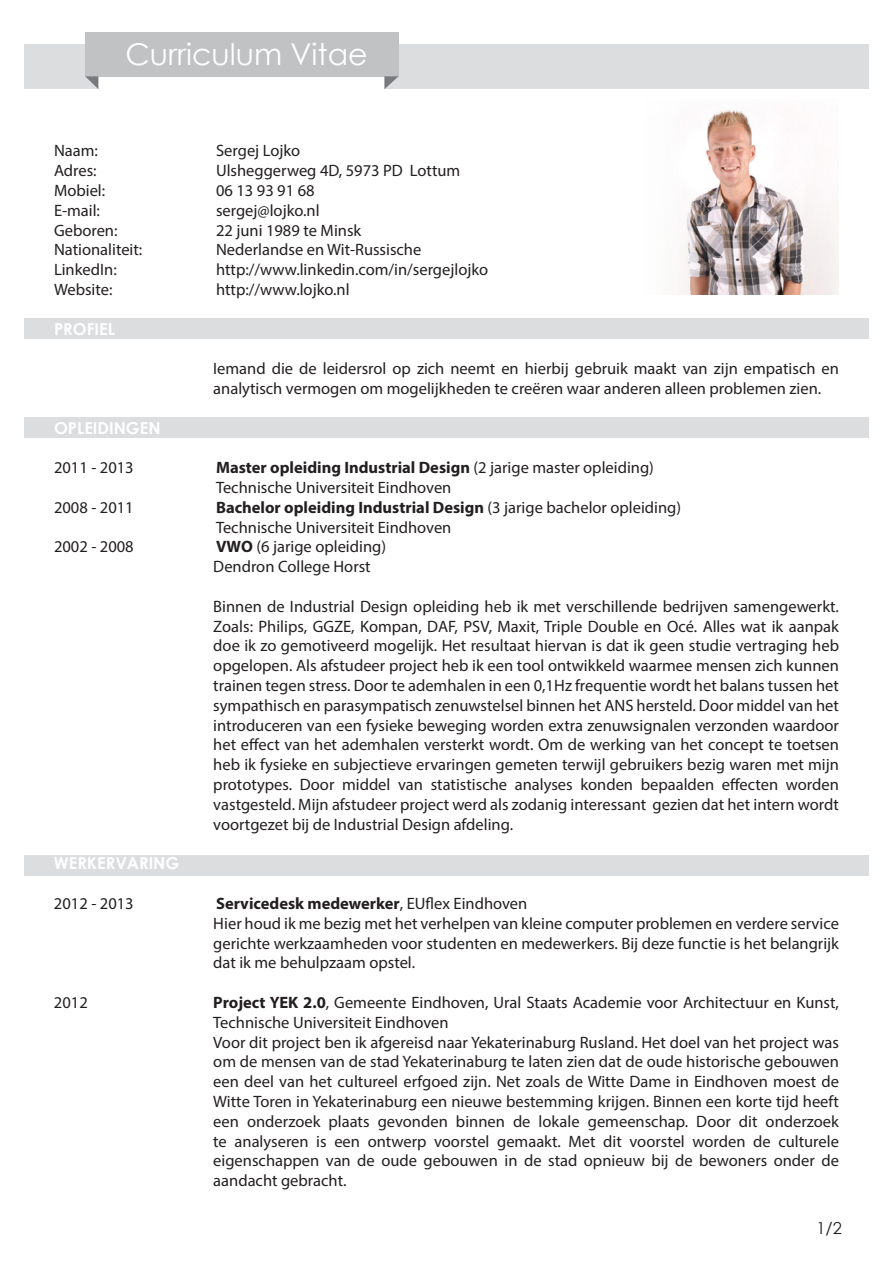
<style>
.page{position:relative;width:893px;height:1263px;background:#fff}
.page>*{position:absolute;margin:0;border:0;box-sizing:border-box;transform-origin:0 0}
.t1{font:30px "Century Gothic";color:#fff}
.t2{font:16.5px/19.8px "Myriad Pro";color:#231f20}
.t3{font:700 16.5px "Century Gothic";color:#fff}
.t4{font:16.5px "Century Gothic";color:#231f20}
.s1{font-weight:700}
</style>
<div class="page">
<div style="left:24px;top:318px;width:844px;height:21px;background:#dcdddf"></div>
<div style="left:24px;top:417px;width:844px;height:20px;background:#dcdddf"></div>
<div style="left:24px;top:855px;width:844px;height:20px;background:#dcdddf"></div>
<div style="left:24px;top:45px;width:844px;height:44px;background:#dcdddf"></div>
<div style="left:85px;top:32px;width:314px;height:44px;background:#c1c2c4"></div>
<svg style="left:85px;top:76px;width:314px;height:13px"></svg>
<img style="left:679px;top:109px;width:160px;height:186px">
<h1 class="t1" style="left:125px;top:33px;width:244px">Curriculum Vitae</h1>
<p class="t2" style="left:54px;top:141px;width:45px">Naam:</p>
<p class="t2" style="left:216px;top:141px;width:86px">Sergej Lojko</p>
<p class="t2" style="left:54px;top:160px;width:44px">Adres:</p>
<p class="t2" style="left:216px;top:160px;width:246px">Ulsheggerweg 4D, 5973 PD Lottum</p>
<p class="t2" style="left:54px;top:180px;width:53px">Mobiel:</p>
<p class="t2" style="left:216px;top:180px;width:100px">06 13 93 91 68</p>
<p class="t2" style="left:54px;top:200px;width:48px">E-mail:</p>
<p class="t2" style="left:216px;top:200px;width:105px">sergej@lojko.nl</p>
<p class="t2" style="left:54px;top:220px;width:65px">Geboren:</p>
<p class="t2" style="left:216px;top:220px;width:147px">22 juni 1989 te Minsk</p>
<p class="t2" style="left:54px;top:240px;width:90px">Nationaliteit:</p>
<p class="t2" style="left:216px;top:240px;width:207px">Nederlandse en Wit-Russische</p>
<p class="t2" style="left:54px;top:259px;width:64px">LinkedIn:</p>
<p class="t2" style="left:216px;top:259px;width:274px">http://www.linkedin.com/in/sergejlojko</p>
<p class="t2" style="left:54px;top:279px;width:60px">Website:</p>
<p class="t2" style="left:216px;top:279px;width:135px">http://www.lojko.nl</p>
<p class="t3" style="left:54px;top:316px;width:63px">PROFIEL</p>
<p class="t2" style="left:213px;top:358px;width:627px">Iemand die de leidersrol op zich neemt en hierbij gebruik maakt van zijn empatisch en analytisch vermogen om mogelijkheden te creëren waar anderen alleen problemen zien.</p>
<p class="t3" style="left:54px;top:415px;width:108px">OPLEIDINGEN</p>
<p class="t2" style="left:54px;top:457px;width:81px">2011 - 2013</p>
<p class="t2" style="left:216px;top:457px;width:439px"><span class="s1">Master opleiding Industrial Design</span> (2 jarige master opleiding)<br>Technische Universiteit Eindhoven</p>
<p class="t2" style="left:54px;top:497px;width:81px">2008 - 2011</p>
<p class="t2" style="left:216px;top:497px;width:467px"><span class="s1">Bachelor opleiding Industrial Design</span> (3 jarige bachelor opleiding)<br>Technische Universiteit Eindhoven</p>
<p class="t2" style="left:54px;top:537px;width:81px">2002 - 2008</p>
<p class="t2" style="left:213px;top:537px;width:174px"><span class="s1">VWO</span> (6 jarige opleiding)<br>Dendron College Horst</p>
<p class="t2" style="left:213px;top:596px;width:627px;text-align:justify">Binnen de Industrial Design opleiding heb ik met verschillende bedrijven samengewerkt.<br>Zoals: Philips, GGZE, Kompan, DAF, PSV, Maxit, Triple Double en Océ. Alles wat ik aanpak doe ik zo gemotiveerd mogelijk. Het resultaat hiervan is dat ik geen studie vertraging heb opgelopen. Als afstudeer project heb ik een tool ontwikkeld waarmee mensen zich kunnen trainen tegen stress. Door te ademhalen in een 0,1Hz frequentie wordt het balans tussen het sympathisch en parasympatisch zenuwstelsel binnen het ANS hersteld. Door middel van het introduceren van een fysieke beweging worden extra zenuwsignalen verzonden waardoor het effect van het ademhalen versterkt wordt. Om de werking van het concept te toetsen heb ik fysieke en subjectieve ervaringen gemeten terwijl gebruikers bezig waren met mijn prototypes. Door middel van statistische analyses konden bepaalden effecten worden vastgesteld. Mijn afstudeer project werd als zodanig interessant gezien dat het intern wordt voortgezet bij de Industrial Design afdeling.</p>
<p class="t3" style="left:54px;top:851px;width:127px">WERKERVARING</p>
<p class="t2" style="left:54px;top:893px;width:81px">2012 - 2013</p>
<p class="t2" style="left:213px;top:893px;width:627px"><span class="s1">Servicedesk medewerker</span>, EUflex Eindhoven<br>Hier houd ik me bezig met het verhelpen van kleine computer problemen en verdere service gerichte werkzaamheden voor studenten en medewerkers. Bij deze functie is het belangrijk dat ik me behulpzaam opstel.</p>
<p class="t2" style="left:54px;top:992px;width:35px">2012</p>
<p class="t2" style="left:213px;top:992px;width:627px"><span class="s1">Project YEK 2.0</span>, Gemeente Eindhoven, Ural Staats Academie voor Architectuur en Kunst, Technische Universiteit Eindhoven<br>Voor dit project ben ik afgereisd naar Yekaterinaburg Rusland. Het doel van het project was om de mensen van de stad Yekaterinaburg te laten zien dat de oude historische gebouwen een deel van het cultureel erfgoed zijn. Net zoals de Witte Dame in Eindhoven moest de Witte Toren in Yekaterinaburg een nieuwe bestemming krijgen. Binnen een korte tijd heeft een onderzoek plaats gevonden binnen de lokale gemeenschap. Door dit onderzoek te analyseren is een ontwerp voorstel gemaakt. Met dit voorstel worden de culturele eigenschappen van de oude gebouwen in de stad opnieuw bij de bewoners onder de aandacht gebracht.</p>
<p class="t4" style="left:816px;top:1216px;width:27px">1/2</p>
</div>
